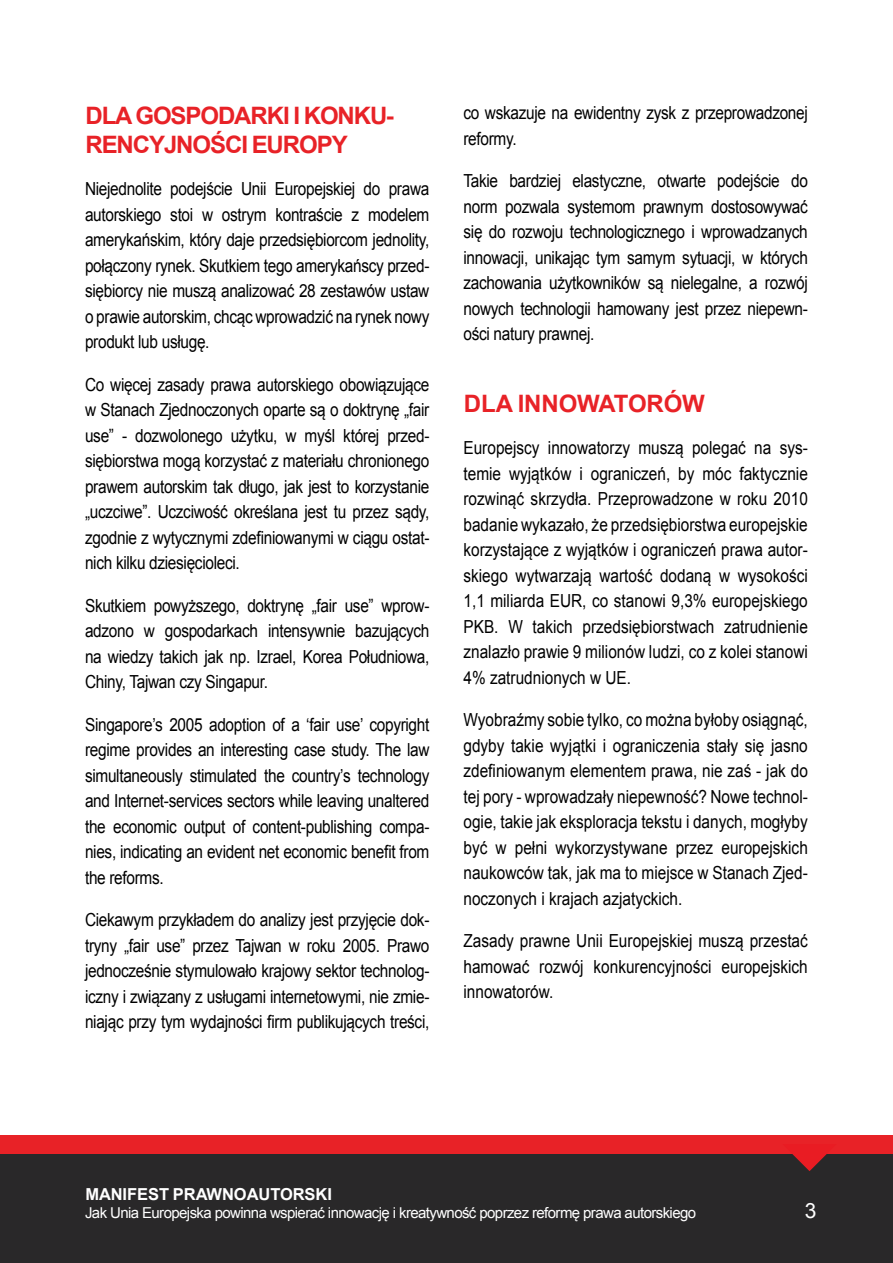
<style>
.page{position:relative;width:893px;height:1263px;background:#fff}
.page>*{position:absolute;margin:0;border:0;box-sizing:border-box;transform-origin:0 0}
.t1{font:700 24px/28.8px "Arial";letter-spacing:-.045em;color:#e82227}
.t2{font:700 24px "Arial";letter-spacing:-.005em;color:#e82227}
.t3{font:21px "Arial";color:#fff}
.t4{font:18px/25.5px "Arial";letter-spacing:-.02em;color:#000;text-align:justify;scale:.86 1}
.t5{font:700 16.5px "Arial";letter-spacing:-.005em;color:#fff}
.t6{font:15px "Arial";letter-spacing:-.04em;color:#fff}
</style>
<div class="page">
<div style="left:0;top:1146px;width:893px;height:117px;background:#292829"></div>
<div style="left:0;top:1135px;width:893px;height:18px;background:#e82227"></div>
<svg style="left:782px;top:1153px;width:55px;height:18px"></svg>
<h1 class="t1" style="left:85px;top:101px;width:310px">DLA GOSPODARKI I KONKU-<br>RENCYJNOŚCI EUROPY</h1>
<p class="t4" style="left:85px;top:176px;width:402px">N iejednolite podejście Unii Europejskiej do prawa autorskiego stoi w ostrym kontraście z modelem amerykańskim, który daje przedsiębiorcom jednolity, połączony rynek. Skutkiem tego amerykańscy przed&shy;siębiorcy nie muszą analizować 28 zestawów ustaw o prawie autorskim, chcąc wprowadzić na rynek nowy produkt lub usługę.</p>
<p class="t4" style="left:85px;top:371px;width:402px">Co więcej zasady prawa autorskiego obowiązujące w Stanach Zjednoczonych oparte są o doktrynę „fair use” - dozwolonego użytku, w myśl której przed&shy;siębiorstwa mogą korzystać z materiału chronionego prawem autorskim tak długo, jak jest to korzystanie „uczciwe”. Uczciwość określana jest tu przez sądy, zgodnie z wytycznymi zdefiniowanymi w ciągu ostat&shy;nich kilku dziesięcioleci.</p>
<p class="t4" style="left:85px;top:592px;width:402px">Skutkiem powyższego, doktrynę „fair use” wprow&shy;adzono w gospodarkach intensywnie bazujących na wiedzy takich jak np. Izrael, Korea Południowa, Chiny, Tajwan czy Singapur.</p>
<p class="t4" style="left:85px;top:711px;width:402px">Singapore’s 2005 adoption of a ‘fair use’ copyright regime provides an interesting case study. The law simultaneously stimulated the country’s technology and I nternet-services sectors while leaving unaltered the economic output of content-publishing compa&shy;nies, indicating an evident net economic benefit from the reforms.</p>
<p class="t4" style="left:85px;top:907px;width:402px">Ciekawym przykładem do analizy jest przyjęcie dok&shy;tryny „fair use” przez Tajwan w roku 2005. Prawo jednocześnie stymulowało krajowy sektor technolog&shy;iczny i związany z usługami internetowymi, nie zmie&shy;niając przy tym wydajności firm publikujących treści,</p>
<p class="t4" style="left:463px;top:100px;width:402px">co wskazuje na ewidentny zysk z przeprowadzonej reformy.</p>
<p class="t4" style="left:463px;top:168px;width:402px">Takie bardziej elastyczne, otwarte podejście do norm pozwala systemom prawnym dostosowywać się do rozwoju technologicznego i wprowadzanych innowacji, unikając tym samym sytuacji, w których zachowania użytkowników są nielegalne, a rozwój nowych technologii hamowany jest przez niepewn&shy;ości natury prawnej.</p>
<h1 class="t2" style="left:464px;top:386px;width:243px">DLA INNOWATORÓW</h1>
<p class="t4" style="left:463px;top:435px;width:402px">Europejscy innowatorzy muszą polegać na sys&shy;temie wyjątków i ograniczeń, by móc faktycznie rozwinąć skrzydła. Przeprowadzone w roku 2010 badanie wykazało, że przedsiębiorstwa europejskie korzystające z wyjątków i ograniczeń prawa autor&shy;skiego wytwarzają wartość dodaną w wysokości 1,1 miliarda EUR, co stanowi 9,3% europejskiego PKB. W takich przedsiębiorstwach zatrudnienie znalazło prawie 9 milionów ludzi, co z kolei stanowi 4% zatrudnionych w UE.</p>
<p class="t4" style="left:463px;top:707px;width:402px">Wyobraźmy sobie tylko, co można byłoby osiągnąć, gdyby takie wyjątki i ograniczenia stały się jasno zdefiniowanym elementem prawa, nie zaś - jak do tej pory - wprowadzały niepewność? N owe technol&shy;ogie, takie jak eksploracja tekstu i danych, mogłyby być w pełni wykorzystywane przez europejskich naukowców tak, jak ma to miejsce w Stanach Zjed&shy;noczonych i krajach azjatyckich.</p>
<p class="t4" style="left:463px;top:928px;width:402px">Zasady prawne Unii Europejskiej muszą przestać hamować rozwój konkurencyjności europejskich innowatorów.</p>
<p class="t5" style="left:85px;top:1183px;width:248px">MANIFEST PRAWNOAUTORSKI</p>
<p class="t6" style="left:85px;top:1202px;width:613px">Jak Unia Europejska powinna wspierać innowację i kreatywność poprzez reformę prawa autorskiego</p>
<p class="t3" style="left:805px;top:1196px;width:13px">3</p>
</div>
